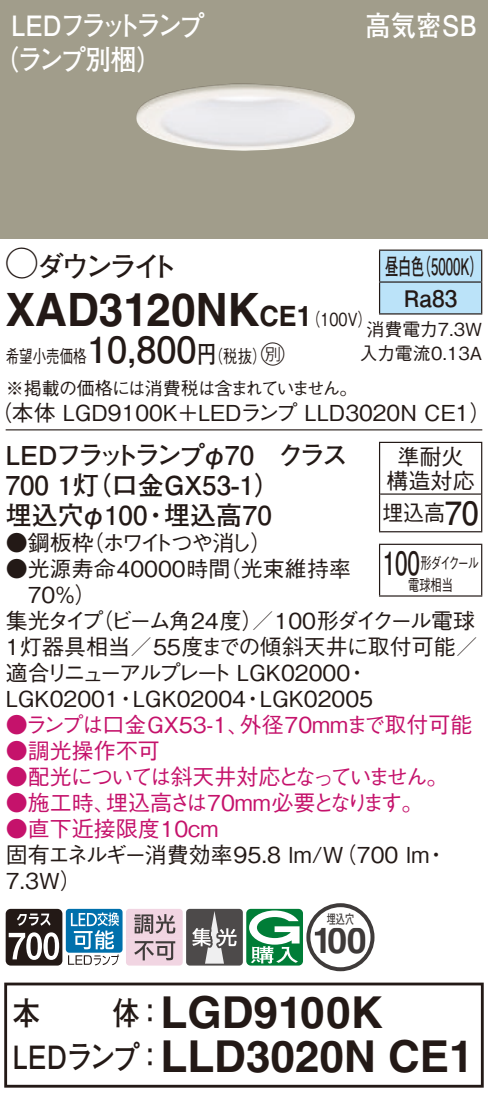
<style>
.page{position:relative;width:488px;height:1099px;background:#fff}
.page>*{position:absolute;margin:0;border:0;box-sizing:border-box;transform-origin:0 0}
.t1{font:700 46px "Helvetica LT Std";color:#231916;scale:.96 1}
.t2{font:700 44px/44px "Helvetica LT Std";color:#231916;text-align:center}
.t3{font:700 36px "Helvetica LT Std";color:#3e3a39}
.t4{font:700 32px "Futo Go B101 Pro";color:#231916;scale:.85 1}
.t5{font:700 28px/34px "Futo Go B101 Pro";letter-spacing:-.12em;color:#fff;scale:.9 1}
.t6{font:700 28px "Futo Go B101 Pro";letter-spacing:-.15em;color:#231916}
.t7{font:700 28px "Futo Go B101 Pro";letter-spacing:-.06em;color:#fff;scale:.9 1}
.t8{font:700 26px/30px "Futo Go B101 Pro";color:#231916}
.t9{font:700 22.8px/32px "Futo Go B101 Pro";color:#231916;text-align:center;scale:.58 1}
.t10{font:500 22px/26px "Gothic BBB Pro";color:#231916}
.t11{font:500 22px "Gothic BBB Pro";color:#c5126b}
.t12{font:500 22px "Gothic BBB Pro";letter-spacing:-.09em;color:#231916}
.t13{font:500 22px "Gothic BBB Pro";letter-spacing:-.11em;color:#c5126b}
.t14{font:500 22px "Gothic BBB Pro";letter-spacing:-.095em;color:#231916}
.t15{font:500 22px "Gothic BBB Pro";letter-spacing:-.135em;color:#231916}
.t16{font:500 22px "Gothic BBB Pro";color:#231916;scale:.95 1}
.t17{font:500 18px/31.6px "Gothic BBB Pro";letter-spacing:-.035em;color:#231916;scale:.75 1}
.t18{font:500 18px/24px "Gothic BBB Pro";color:#231916;text-align:center}
.t19{font:500 16px/22px "Gothic BBB Pro";letter-spacing:-.11em;color:#231916;text-align:center;scale:.7 1}
.t20{font:13.2px "Futo Go B101 Pro Bold 90 pv RKSJ H";color:#3f3b3a;scale:.7 1}
.s1{font-family:"Ford Classification 1";font-weight:400;font-size:32px}
.s2{font-size:28px}
.s3{font-family:"Gothic BBB Pro";font-weight:500;font-size:18px}
.s4{font-family:"Futo Go B101 Pro";font-weight:700;font-size:36px}
.s5{font-family:"Futo Go B101 Pro";font-weight:700;font-size:24px}
.s6{font-family:"Ford Classification 1";font-weight:400;font-size:24px}
.s7{font-family:"Futo Go B101 Pro";font-weight:700;font-size:32px}
.s8{color:#251b18}
.s9{font-family:"Futo Go B101 Pro";font-size:32px}
</style>
<div class="page">
<div style="left:0;top:0;width:488px;height:238px;background:#a19d8b"></div>
<img style="left:136px;top:83px;width:219px;height:68px">
<div style="left:380px;top:251px;width:101px;height:62px;background:#bbe3f9"></div>
<hr style="left:379px;top:249px;width:103px;height:2px;background:#231916">
<hr style="left:379px;top:251px;width:1px;height:30px;background:#231916">
<hr style="left:481px;top:251px;width:1px;height:30px;background:#231916">
<hr style="left:379px;top:281px;width:103px;height:2px;background:#231916">
<hr style="left:379px;top:283px;width:1px;height:30px;background:#231916">
<hr style="left:481px;top:283px;width:1px;height:30px;background:#231916">
<hr style="left:379px;top:313px;width:103px;height:1px;background:#231916">
<hr style="left:6px;top:429px;width:476px;height:1px;background:#231916">
<hr style="left:379px;top:443px;width:1px;height:51px;background:#231916">
<hr style="left:379px;top:494px;width:1px;height:37px;background:#231916">
<hr style="left:379px;top:442px;width:103px;height:1px;background:#231916">
<hr style="left:380px;top:493px;width:101px;height:2px;background:#231916">
<hr style="left:481px;top:443px;width:1px;height:51px;background:#231916">
<hr style="left:481px;top:494px;width:1px;height:37px;background:#231916">
<hr style="left:379px;top:531px;width:103px;height:1px;background:#231916">
<hr style="left:379px;top:545px;width:1px;height:50px;background:#231916">
<hr style="left:379px;top:543px;width:103px;height:2px;background:#231916">
<hr style="left:481px;top:545px;width:1px;height:50px;background:#231916">
<hr style="left:379px;top:595px;width:103px;height:1px;background:#231916">
<svg style="left:6px;top:908px;width:56px;height:57px"></svg>
<div style="left:66px;top:908px;width:56px;height:44px;background:#0070ac;border-radius:3px"></div>
<svg style="left:68px;top:912px;width:51px;height:53px"></svg>
<svg style="left:126px;top:903px;width:248px;height:68px"></svg>
<div style="left:4px;top:982px;width:479px;height:105px;border:3px solid #231916"></div>
<p class="t5" style="left:-7px;top:5px;width:236px;text-indent:18px">LEDフラットランプ（ランプ別梱）</p>
<p class="t7" style="left:365px;top:3px;width:125px">高気密SB</p>
<p class="t6" style="left:6px;top:244px;width:174px"><span class="s1">A</span>ダウンライト</p>
<h1 class="t1" style="left:6px;top:281px;width:383px">XAD3120NK<span class="s2">CE1</span><span class="s3">（100V）</span></h1>
<p class="t17" style="left:6px;top:338px;width:470px">希望小売価格<span class="s4">10,800</span><span class="s5">円</span>（税抜）<span class="s6">C<br></span>※掲載の価格には消費税は含まれていません。</p>
<p class="t10" style="left:-10px;top:397px;width:502px">（本体 LGD9100K＋LEDランプ LLD3020N CE1）</p>
<p class="t9" style="left:385px;top:247px;width:170px">昼白色（5000K）<br>Ra83</p>
<p class="t18" style="left:359px;top:315px;width:124px">消費電力7.3W入力電流0.13A</p>
<p class="t8" style="left:6px;top:436px;width:343px">LEDフラットランプφ70　クラス<br>700 1灯（口金GX53-1）<br>埋込穴φ100・埋込高70</p>
<p class="t15" style="left:6px;top:525px;width:268px">●鋼板枠（ホワイトつや消し）</p>
<p class="t10" style="left:6px;top:553px;width:347px">●光源寿命40000時間（光束維持率</p>
<p class="t10" style="left:28px;top:579px;width:70px">70％）</p>
<p class="t12" style="left:6px;top:603px;width:471px">集光タイプ（ビーム角24度）／100形ダイクール電球</p>
<p class="t10" style="left:6px;top:631px;width:473px">1灯器具相当／55度までの傾斜天井に取付可能／</p>
<p class="t14" style="left:6px;top:655px;width:364px">適合リニューアルプレート LGK02000・</p>
<p class="t10" style="left:6px;top:683px;width:369px">LGK02001・LGK02004・LGK02005</p>
<p class="t11" style="left:6px;top:707px;width:468px">●ランプは口金GX53-1、外径70mmまで取付可能</p>
<p class="t11" style="left:6px;top:733px;width:156px">●調光操作不可</p>
<p class="t13" style="left:6px;top:759px;width:444px">●配光については斜天井対応となっていません。</p>
<p class="t11" style="left:6px;top:785px;width:419px">●施工時、埋込高さは70mm必要となります。</p>
<p class="t11" style="left:6px;top:811px;width:214px">●直下近接限度10cm</p>
<p class="t10" style="left:6px;top:839px;width:443px">固有エネルギー消費効率95.8 lm/W（700 lm・<br>7.3W）</p>
<p class="t10" style="left:386px;top:441px;width:89px;line-height:24px;text-align:center">準耐火構造対応</p>
<p class="t16" style="left:382px;top:495px;width:103px">埋込高<span class="s7">70</span></p>
<p class="t19" style="left:382px;top:550px;width:139px"><span class="s7">100</span>形ダイクール電球相当</p>
<p class="t20" style="left:327px;top:908px;width:41px">埋込穴</p>
<h3 class="t3" style="left:312px;top:918px;width:56px"><span class="s8">1</span>00</h3>
<h2 class="t2" style="left:13px;top:989px;width:462px"><span class="s9">体：</span>LGD9100K<br><span class="s9">LEDランプ：</span>LLD3020N CE1</h2>
<h3 class="t4" style="left:13px;top:987px;width:34px">本</h3>
</div>
